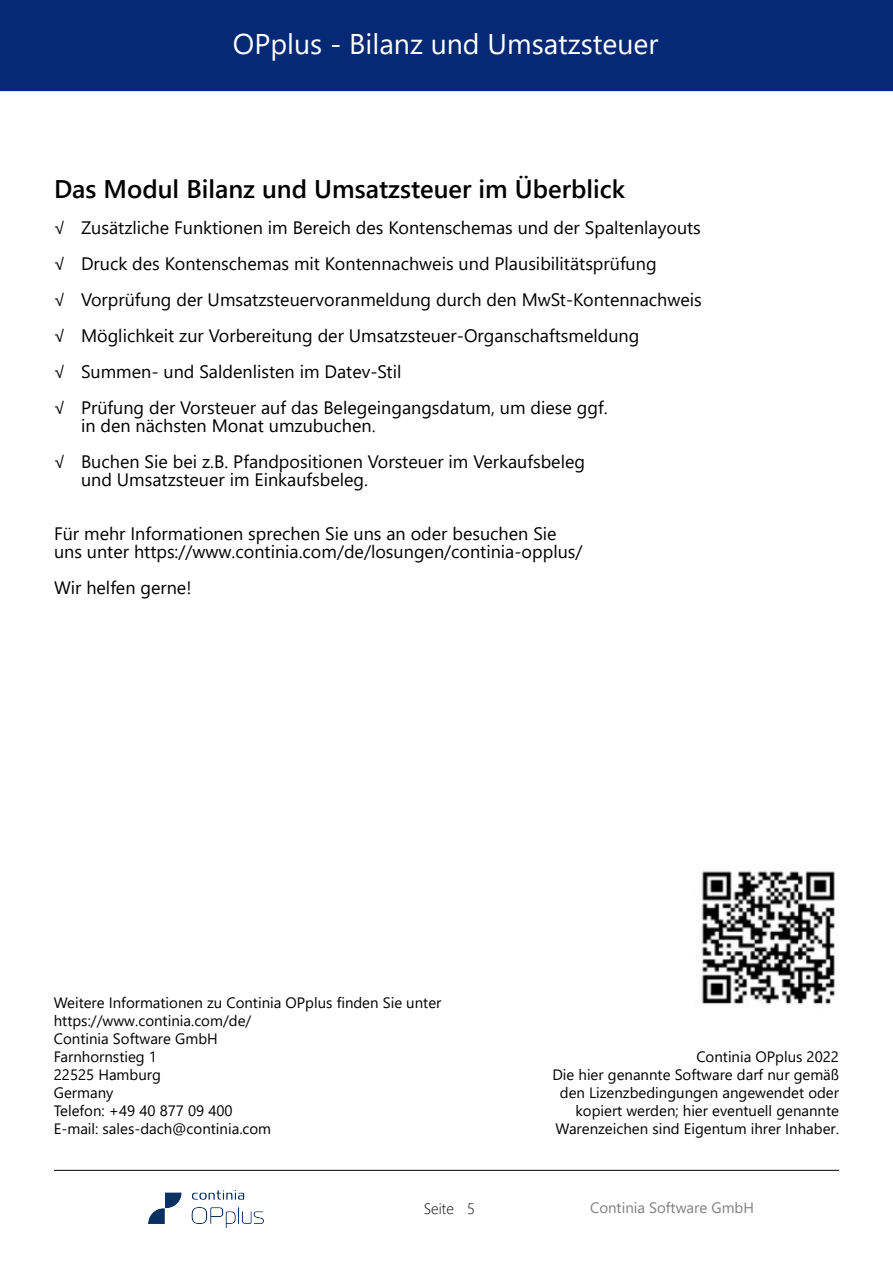
<style>
.page{position:relative;width:893px;height:1263px;background:#fff}
.page>*{position:absolute;margin:0;border:0;box-sizing:border-box;transform-origin:0 0}
.t1{font:28.5px "Segoe UI";color:#fff}
.t2{font:600 25.5px "Segoe UI";color:#000}
.t3{font:18px/36px "Segoe UI";color:#000}
.t4{font:15px/18px "Segoe UI";color:#000}
.t5{font:15px "Segoe UI";color:#808080}
.t6{font:300 15px "Segoe UI";color:#000}
</style>
<div class="page">
<hr style="left:54px;top:1170px;width:785px;height:1px;background:#010000">
<img style="left:701px;top:870px;width:134px;height:135px">
<div style="left:0;top:0;width:893px;height:91px;background:#052975"></div>
<img style="left:149px;top:1191px;width:115px;height:37px">
<h1 class="t1" style="left:233px;top:34px;width:427px">OPplus - Bilanz und Umsatzsteuer</h1>
<h2 class="t2" style="left:54px;top:179px;width:573px">Das Modul Bilanz und Umsatzsteuer im Überblick</h2>
<p class="t3" style="left:54px;top:211px;width:649px">√ Zusätzliche Funktionen im Bereich des Kontenschemas und der Spaltenlayouts √ Druck des Kontenschemas mit Kontennachweis und Plausibilitätsprüfung<br>√ Vorprüfung der Umsatzsteuervoranmeldung durch den MwSt-Kontennachweis √ Möglichkeit zur Vorbereitung der Umsatzsteuer-Organschaftsmeldung<br>√ Summen- und Saldenlisten im Datev-Stil<br>√ Prüfung der Vorsteuer auf das Belegeingangsdatum, um diese ggf.</p>
<p class="t3" style="left:54px;top:409px;width:533px;text-indent:27px">in den nächsten Monat umzubuchen.<br>√ Buchen Sie bei z.B. Pfandpositionen Vorsteuer im Verkaufsbeleg</p>
<p class="t3" style="left:81px;top:463px;width:289px">und Umsatzsteuer im Einkaufsbeleg.</p>
<p class="t3" style="left:54px;top:526px;width:530px;line-height:18px">Für mehr Informationen sprechen Sie uns an oder besuchen Sie uns unter https://www.continia.com/de/losungen/continia-opplus/</p>
<p class="t3" style="left:54px;top:571px;width:139px">Wir helfen gerne!</p>
<p class="t4" style="left:54px;top:995px;width:389px">Weitere Informationen zu Continia OPplus finden Sie unter https://www.continia.com/de/<br>Continia Software GmbH<br>Farnhornstieg 1<br>22525 Hamburg<br>Germany<br>Telefon: +49 40 877 09 400<br>E-mail: sales-dach@continia.com</p>
<p class="t6" style="left:424px;top:1203px;width:53px">Seite 5</p>
<p class="t4" style="left:552px;top:1049px;width:288px;text-align:right">Continia OPplus 2022<br>Die hier genannte Software darf nur gemäß den Lizenzbedingungen angewendet oder kopiert werden; hier eventuell genannte Warenzeichen sind Eigentum ihrer Inhaber.</p>
<p class="t5" style="left:590px;top:1202px;width:165px">Continia Software GmbH</p>
</div>
